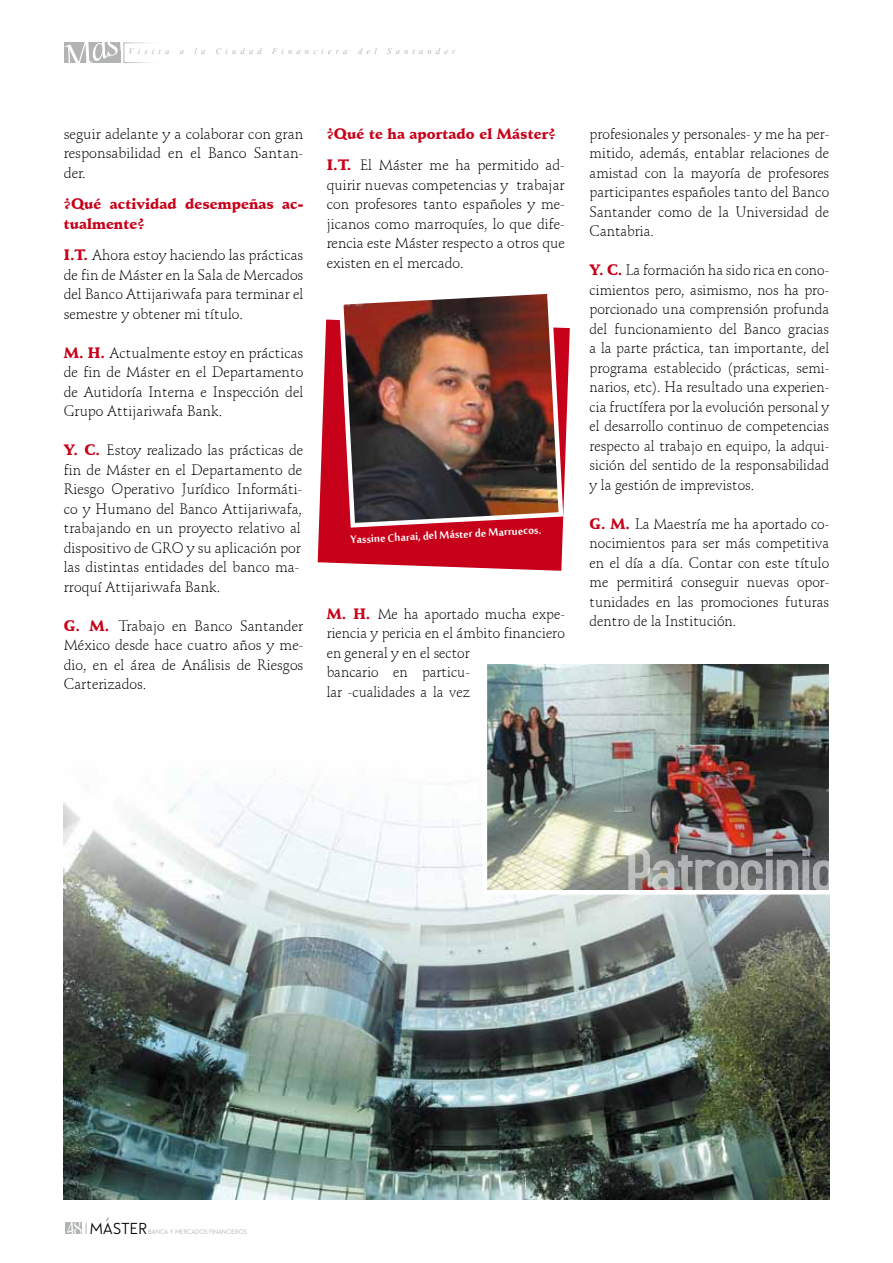
<style>
.page{position:relative;width:893px;height:1263px;background:#fff}
.page>*{position:absolute;margin:0;border:0;box-sizing:border-box;transform-origin:0 0}
.t1{font:45px "Vijaya";color:#fff}
.t2{font:16.5px "Mool Boran";color:#fff}
.t3{font:300 14.7px/19.5px "Schneidler BT";color:#000;text-align:justify}
.t4{font:900 14.7px/19.5px "Schneidler BT";color:#c70119}
.t5{font:13.65px "Edelsans";color:#000}
.t6{font:10.5px "Vijaya";letter-spacing:.4em;color:#b1b3b4}
.t7{font:5.7px "Edelsans";letter-spacing:-.025em;color:#b1b3b4}
.s1{font-weight:900;color:#c70119}
.s2{font-weight:300;color:#000}
</style>
<div class="page">
<div style="left:64px;top:42px;width:57px;height:21px;background:#b1b3b4"></div>
<div style="left:124px;top:42px;width:57px;height:21px;border:1px solid #fff"></div>
<svg style="left:318px;top:320px;width:252px;height:251px;fill:#c70119"></svg>
<img style="left:336px;top:293px;width:230px;height:237px">
<img style="left:64px;top:775px;width:765px;height:424px">
<img style="left:488px;top:664px;width:340px;height:225px">
<div style="left:483px;top:659px;width:350px;height:235px;border:4px solid #fff"></div>
<svg style="left:628px;top:848px;width:205px;height:44px"></svg>
<svg style="left:65px;top:1222px;width:22px;height:12px"></svg>
<p class="t1" style="left:52px;top:26px;width:67px;rotate:-19deg">Mast</p>
<p class="t6" style="left:129px;top:43px;width:329px">Visita a la Ciudad Financiera del Santander</p>
<p class="t3" style="left:64px;top:124px;width:241px">seguir adelante y a colaborar con gran responsabilidad en el Banco Santan&shy;der.</p>
<p class="t4" style="left:64px;top:194px;width:241px">¿Qué actividad desempeñas ac&shy;tualmente?</p>
<p class="t3" style="left:64px;top:245px;width:241px"><span class="s1">I.T.</span> Ahora estoy haciendo las prácticas de fin de Máster en la Sala de Mercados del Banco Attijariwafa para terminar el semestre y obtener mi título.</p>
<p class="t3" style="left:64px;top:343px;width:241px"><span class="s1">M. H.</span> Actualmente estoy en prácticas de fin de Máster en el Departamento de Autidoría Interna e Inspección del Grupo Attijariwafa Bank.</p>
<p class="t3" style="left:64px;top:440px;width:241px;text-align:left"><span class="s1">Y. C.</span> Estoy realizado las prácticas de fin de Máster en el Departamento de Riesgo Operativo Jurídico Informáti&shy;co y Humano del Banco Attijariwafa, trabajando en un proyecto relativo al dispositivo de GRO y su aplicación por las distintas entidades del banco ma&shy;rroquí Attijariwafa Bank.</p>
<p class="t3" style="left:64px;top:616px;width:241px"><span class="s1">G. M.</span> Trabajo en Banco Santander México desde hace cuatro años y me&shy;dio, en el área de Análisis de Riesgos Carterizados.</p>
<p class="t4" style="left:327px;top:118px;width:240px;line-height:31.3px">¿Qué te ha aportado el Máster?<br>I.T. <span class="s2">El Máster me ha permitido ad-</span></p>
<p class="t3" style="left:327px;top:175px;width:240px">quirir nuevas competencias y trabajar con profesores tanto españoles y me&shy;jicanos como marroquíes, lo que dife&shy;rencia este Máster respecto a otros que existen en el mercado.</p>
<p class="t2" style="left:350px;top:528px;width:192px;rotate:-3deg">Yassine Charai, del Máster de Marruecos.</p>
<p class="t3" style="left:327px;top:604px;width:240px;text-align:left"><span class="s1">M. H.</span> Me ha aportado mucha expe&shy;riencia y pericia en el ámbito financiero en general y en el sector<br>bancario en particu-<br>lar -cualidades a la vez</p>
<p class="t3" style="left:590px;top:124px;width:241px">profesionales y personales- y me ha per&shy;mitido, además, entablar relaciones de amistad con la mayoría de profesores participantes españoles tanto del Banco Santander como de la Universidad de Cantabria.</p>
<p class="t3" style="left:590px;top:260px;width:241px"><span class="s1">Y. C.</span> La formación ha sido rica en cono&shy;cimientos pero, asimismo, nos ha pro&shy;porcionado una comprensión profunda del funcionamiento del Banco gracias a la parte práctica, tan importante, del programa establecido (prácticas, semi&shy;narios, etc). Ha resultado una experien&shy;cia fructífera por la evolución personal y el desarrollo continuo de competencias respecto al trabajo en equipo, la adqui&shy;sición del sentido de la responsabilidad y la gestión de imprevistos.</p>
<p class="t3" style="left:590px;top:514px;width:241px"><span class="s1">G. M.</span> La Maestría me ha aportado co&shy;nocimientos para ser más competitiva en el día a día. Contar con este título me permitirá conseguir nuevas opor&shy;tunidades en las promociones futuras dentro de la Institución.</p>
<p class="t5" style="left:90px;top:1220px;width:59px">MASTER</p>
<p class="t7" style="left:148px;top:1228px;width:100px">BANCA Y MERCADOS FINANCIEROS</p>
</div>
